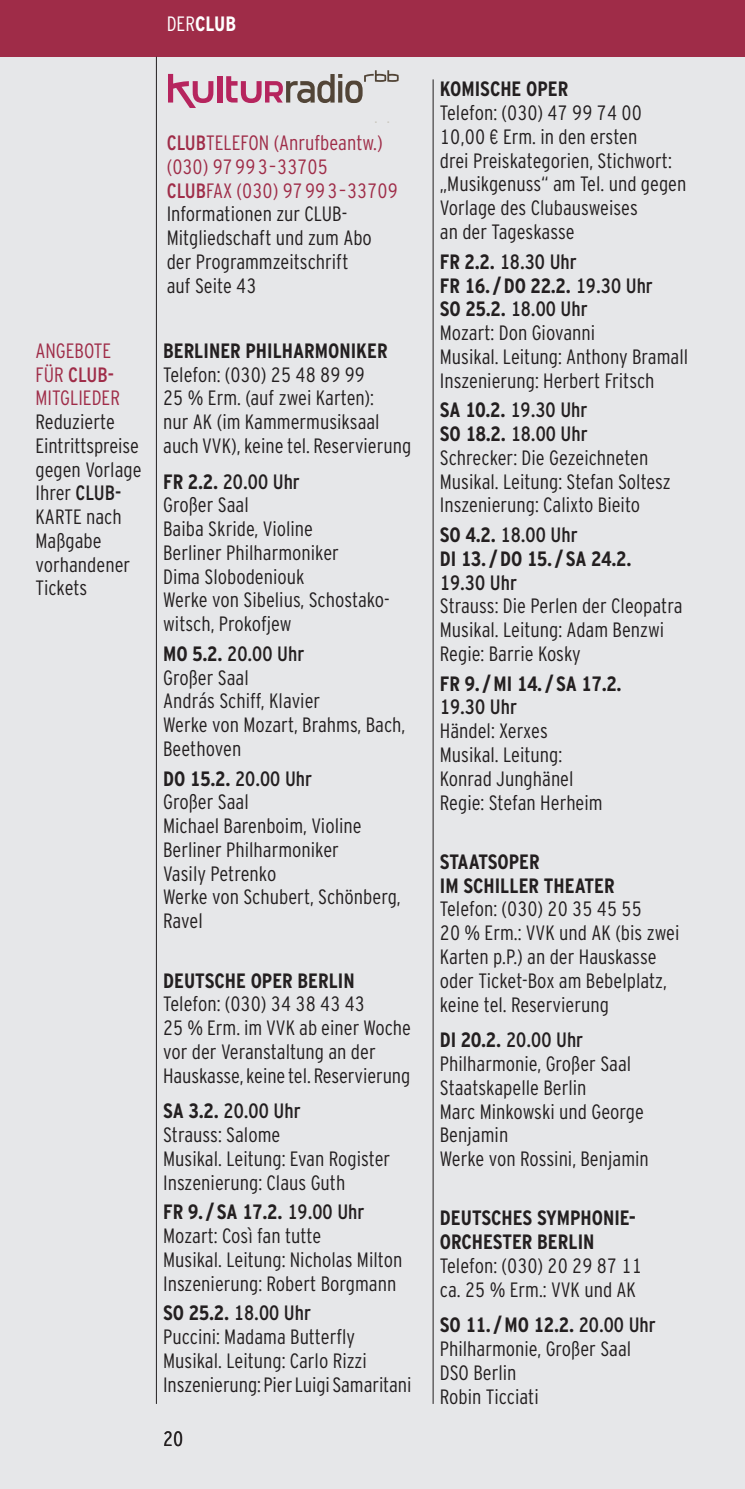
<style>
.page{position:relative;width:745px;height:1489px;background:#fff}
.page>*{position:absolute;margin:0;border:0;box-sizing:border-box;transform-origin:0 0}
.t1{font:300 20.75px/23.8px "RBB Interstate Cond";color:#231f20}
.t2{font:700 20.75px/23.8px "RBB Interstate Cond";color:#231f20}
.t3{font:300 20.75px/23.8px "RBB Interstate Cond";color:#9f2c48}
.t4{font:20.75px "RBB Interstate Cond";color:#231f20}
.t5{font:700 20.75px "RBB Interstate Cond";color:#fff}
.s1{font-weight:300}
.s2{font-weight:400}
.s3{font-weight:400;color:#9f2c48}
.s4{color:#9f2c48}
.s5{font-weight:700}
</style>
<div class="page">
<div style="left:0;top:0;width:744px;height:1488px;background:#e6e7e9"></div>
<div style="left:0;top:0;width:744px;height:57px;background:#9f2c48"></div>
<div style="left:217px;top:76px;width:5px;height:26px;background:#b6255e"></div>
<svg style="left:168px;top:74px;width:45px;height:34px"></svg>
<svg style="left:226px;top:70px;width:172px;height:33px"></svg>
<hr style="left:432px;top:79px;width:1px;height:1324px;background:#231f20">
<hr style="left:156px;top:57px;width:1px;height:1346px;background:#231f20">
<p class="t5" style="left:167px;top:12px;width:71px"><span class="s1">DER</span>CLUB</p>
<p class="t3" style="left:35px;top:338px;width:86px">ANGEBOTE<br>FÜR <span class="s2">CLUB-<br></span>MITGLIEDER</p>
<p class="t1" style="left:35px;top:410px;width:108px">Reduzierte<br>Eintrittspreise gegen Vorlage<br>Ihrer <span class="s2">CLUB-<br></span>KARTE nach<br>Maßgabe vorhandener<br>Tickets</p>
<p class="t1" style="left:167px;top:131px;width:232px"><span class="s3">CLUB</span><span class="s4">TELEFON (Anrufbeantw.) (030) 97 99 3–33705<br></span><span class="s3">CLUB</span><span class="s4">FAX (030) 97 99 3–33709<br></span>Informationen zur CLUB-<br>Mitgliedschaft und zum Abo der Programmzeitschrift<br>auf Seite 43</p>
<p class="t2" style="left:163px;top:338px;width:226px">BERLINER PHILHARMONIKER</p>
<p class="t1" style="left:163px;top:362px;width:249px">Telefon: (030) 25 48 89 99<br>25 % Erm. (auf zwei Karten):<br>nur AK (im Kammermusiksaal auch VVK), keine tel. Reservierung</p>
<p class="t1" style="left:163px;top:469px;width:228px"><span class="s5">FR 2.2.</span> <span class="s2">20.00 Uhr<br></span>Großer Saal<br>Baiba Skride, Violine<br>Berliner Philharmoniker<br>Dima Slobodeniouk<br>Werke von Sibelius, Schostako&shy;witsch, Prokofjew</p>
<p class="t1" style="left:163px;top:641px;width:243px"><span class="s5">MO 5.2.</span> <span class="s2">20.00 Uhr<br></span>Großer Saal<br>András Schiff, Klavier<br>Werke von Mozart, Brahms, Bach,<br>Beethoven</p>
<p class="t1" style="left:163px;top:766px;width:239px"><span class="s5">DO 15.2.</span> <span class="s2">20.00 Uhr<br></span>Großer Saal<br>Michael Barenboim, Violine<br>Berliner Philharmoniker<br>Vasily Petrenko<br>Werke von Schubert, Schönberg,<br>Ravel</p>
<p class="t2" style="left:163px;top:968px;width:193px">DEUTSCHE OPER BERLIN</p>
<p class="t1" style="left:163px;top:991px;width:249px">Telefon: (030) 34 38 43 43<br>25 % Erm. im VVK ab einer Woche vor der Veranstaltung an der<br>Hauskasse, keine tel. Reservierung</p>
<p class="t1" style="left:163px;top:1098px;width:228px"><span class="s5">SA 3.2.</span> <span class="s2">20.00 Uhr<br></span>Strauss: Salome<br>Musikal. Leitung: Evan Rogister<br>Inszenierung: Claus Guth</p>
<p class="t1" style="left:163px;top:1199px;width:240px"><span class="s5">FR 9. / SA 17.2.</span> <span class="s2">19.00 Uhr<br></span>Mozart: Così fan tutte<br>Musikal. Leitung: Nicholas Milton<br>Inszenierung: Robert Borgmann</p>
<p class="t1" style="left:163px;top:1300px;width:250px"><span class="s5">SO 25.2.</span> <span class="s2">18.00 Uhr<br></span>Puccini: Madama Butterfly<br>Musikal. Leitung: Carlo Rizzi<br>Inszenierung: Pier Luigi Samaritani</p>
<p class="t1" style="left:163px;top:1426px;width:22px">20</p>
<p class="t2" style="left:439px;top:77px;width:130px">KOMISCHE OPER</p>
<p class="t1" style="left:439px;top:101px;width:248px">Telefon: (030) 47 99 74 00<br>10,00 € Erm. in den ersten<br>drei Preiskategorien, Stichwort: „Musikgenuss“ am Tel. und gegen<br>Vorlage des Clubausweises<br>an der Tageskasse</p>
<p class="t1" style="left:439px;top:249px;width:250px"><span class="s5">FR 2.2.</span> <span class="s2">18.30 Uhr<br></span><span class="s5">FR 16. /DO 22.2.</span> <span class="s2">19.30 Uhr<br></span><span class="s5">SO 25.2.</span> <span class="s2">18.00 Uhr<br></span>Mozart: Don Giovanni<br>Musikal. Leitung: Anthony Bramall<br>Inszenierung: Herbert Fritsch</p>
<p class="t1" style="left:439px;top:398px;width:232px"><span class="s5">SA 10.2.</span> <span class="s2">19.30 Uhr<br></span><span class="s5">SO 18.2.</span> <span class="s2">18.00 Uhr<br></span>Schrecker: Die Gezeichneten<br>Musikal. Leitung: Stefan Soltesz<br>Inszenierung: Calixto Bieito</p>
<p class="t2" style="left:439px;top:522px;width:193px">SO 4.2. <span class="s2">18.00 Uhr<br></span>DI 13. /DO 15. / SA 24.2.</p>
<p class="t4" style="left:439px;top:570px;width:79px">19.30 Uhr</p>
<p class="t1" style="left:439px;top:594px;width:244px">Strauss: Die Perlen der Cleopatra<br>Musikal. Leitung: Adam Benzwi<br>Regie: Barrie Kosky</p>
<p class="t2" style="left:439px;top:671px;width:183px">FR 9. /MI 14. / SA 17.2.</p>
<p class="t4" style="left:439px;top:695px;width:79px">19.30 Uhr</p>
<p class="t1" style="left:439px;top:718px;width:164px">Händel: Xerxes<br>Musikal. Leitung:<br>Konrad Junghänel<br>Regie: Stefan Herheim</p>
<p class="t2" style="left:439px;top:849px;width:176px">STAATSOPER<br>IM SCHILLER THEATER</p>
<p class="t1" style="left:439px;top:897px;width:241px">Telefon: (030) 20 35 45 55<br>20 % Erm.: VVK und AK (bis zwei<br>Karten p.P.) an der Hauskasse oder Ticket-Box am Bebelplatz, keine tel. Reservierung</p>
<p class="t1" style="left:439px;top:1027px;width:210px"><span class="s5">DI 20.2.</span> <span class="s2">20.00 Uhr<br></span>Philharmonie, Großer Saal<br>Staatskapelle Berlin<br>Marc Minkowski und George<br>Benjamin<br>Werke von Rossini, Benjamin</p>
<p class="t2" style="left:439px;top:1205px;width:197px">DEUTSCHES SYMPHONIE-<br>ORCHESTER BERLIN</p>
<p class="t1" style="left:439px;top:1253px;width:203px">Telefon: (030) 20 29 87 11 ca. 25 % Erm.: VVK und AK</p>
<p class="t1" style="left:439px;top:1312px;width:217px"><span class="s5">SO 11. /MO 12.2.</span> <span class="s2">20.00 Uhr<br></span>Philharmonie, Großer Saal<br>DSO Berlin<br>Robin Ticciati</p>
</div>
